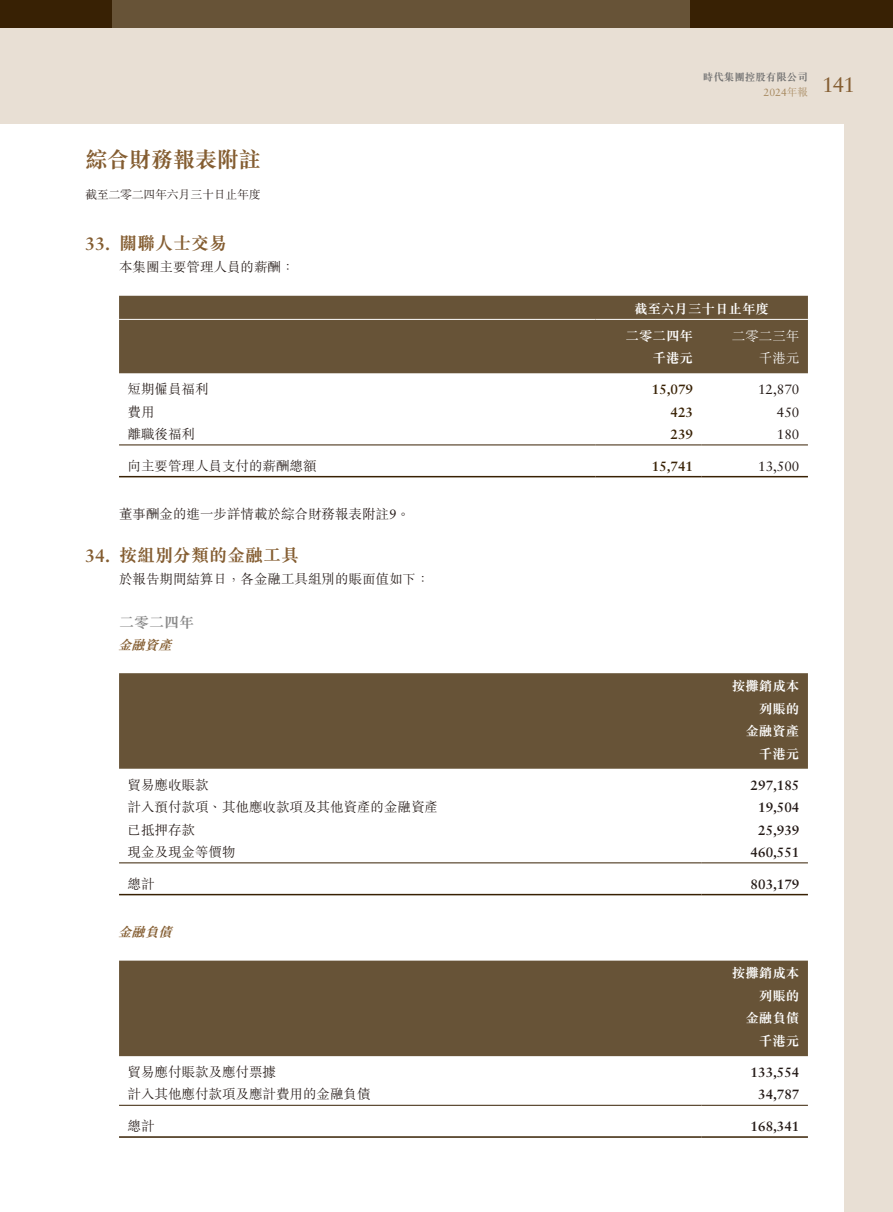
<style>
.page{position:relative;width:893px;height:1212px;background:#e8dfd4}
.page>*{position:absolute;margin:0;border:0;box-sizing:border-box;transform-origin:0 0}
.t1{font:700 22.5px "M Sung HK";letter-spacing:-.025em;color:#845d31}
.t2{font:700 18px "M Sung HK";color:#845d31}
.t3{font:700 15px "M Sung HK";color:#898989}
.t4{font:300 13.5px "M Sung HK";color:#231916}
.t5{font:700 13.5px "Sabon LT Std";color:#231916}
.t6{font:700 13.5px/22.5px "M Sung HK";color:#fff;text-align:right}
.t7{font:700 13.5px "Sabon LT Std";color:#382104}
.t8{font:13.5px "Sabon LT Std";color:#231916}
.t9{font:300 13.5px "M Sung HK";color:#fff}
.t10{font:italic 700 13.5px "M Sung HK";color:#845d31}
.t11{font:300 12px "M Sung HK";letter-spacing:-.025em;color:#231916}
.t12{font:700 10.5px "M Sung HK";color:#727272}
.t13{font:10.5px "Sabon LT Std";color:#a6885e}
.s1{font-family:"Sabon LT Std"}
.s2{font-family:"M Sung HK";font-weight:300}
.s3{font-family:"Sabon LT Std";font-weight:400}
</style>
<div class="page">
<div style="left:0;top:0;width:893px;height:28px;background:#675337"></div>
<div style="left:0;top:0;width:112px;height:28px;background:#382104"></div>
<div style="left:690px;top:0;width:203px;height:28px;background:#382104"></div>
<div style="left:0;top:124px;width:844px;height:1088px;background:#fff"></div>
<div style="left:119px;top:296px;width:689px;height:77px;background:#675337"></div>
<hr style="left:119px;top:319px;width:476px;height:1px;background:#fff">
<hr style="left:595px;top:319px;width:213px;height:1px;background:#fff">
<hr style="left:119px;top:444px;width:476px;height:1px;background:#382104">
<hr style="left:595px;top:444px;width:107px;height:1px;background:#382104">
<hr style="left:702px;top:444px;width:106px;height:1px;background:#382104">
<hr style="left:119px;top:476px;width:476px;height:1px;background:#382104">
<hr style="left:595px;top:476px;width:107px;height:1px;background:#382104">
<hr style="left:702px;top:476px;width:106px;height:1px;background:#382104">
<div style="left:119px;top:673px;width:689px;height:96px;background:#675337"></div>
<hr style="left:119px;top:862px;width:583px;height:1px;background:#382104">
<hr style="left:702px;top:862px;width:106px;height:1px;background:#382104">
<hr style="left:119px;top:894px;width:583px;height:1px;background:#382104">
<hr style="left:702px;top:894px;width:106px;height:1px;background:#382104">
<div style="left:119px;top:960px;width:689px;height:96px;background:#675337"></div>
<hr style="left:119px;top:1105px;width:583px;height:1px;background:#382104">
<hr style="left:702px;top:1105px;width:106px;height:1px;background:#382104">
<hr style="left:119px;top:1136px;width:583px;height:2px;background:#382104">
<hr style="left:702px;top:1136px;width:106px;height:2px;background:#382104">
<h1 class="t1" style="left:85px;top:144px;width:178px">綜合財務報表附註</h1>
<p class="t11" style="left:85px;top:186px;width:177px">截至二零二四年六月三十日止年度</p>
<h2 class="t2" style="left:85px;top:231px;width:144px"><span class="s1">33.</span> 關聯人士交易</h2>
<p class="t4" style="left:119px;top:258px;width:177px">本集團主要管理人員的薪酬：</p>
<p class="t12" style="left:703px;top:69px;width:106px">時代集團控股有限公司</p>
<p class="t13" style="left:764px;top:86px;width:93px">2024<span class="s2">年報</span> <sup>141</sup></p>
<p class="t6" style="left:626px;top:294px;width:145px;line-height:27px;text-align:left;text-indent:9px">截至六月三十日止年度二零二四年</p>
<p class="t9" style="left:732px;top:326px;width:69px">二零二三年</p>
<p class="t6" style="left:653px;top:346px;width:42px">千港元</p>
<p class="t9" style="left:759px;top:349px;width:42px">千港元</p>
<p class="t4" style="left:128px;top:380px;width:82px">短期僱員福利</p>
<p class="t7" style="left:652px;top:381px;width:43px">15,079</p>
<p class="t8" style="left:758px;top:381px;width:43px">12,870</p>
<p class="t4" style="left:128px;top:402px;width:28px">費用</p>
<p class="t7" style="left:671px;top:403px;width:24px">423</p>
<p class="t8" style="left:777px;top:404px;width:24px">450</p>
<p class="t4" style="left:128px;top:425px;width:69px">離職後福利</p>
<p class="t7" style="left:671px;top:426px;width:24px">239</p>
<p class="t8" style="left:777px;top:426px;width:24px">180</p>
<p class="t4" style="left:128px;top:456px;width:190px">向主要管理人員支付的薪酬總額</p>
<p class="t7" style="left:652px;top:457px;width:43px">15,741</p>
<p class="t8" style="left:758px;top:458px;width:43px">13,500</p>
<p class="t4" style="left:119px;top:505px;width:293px">董事酬金的進一步詳情載於綜合財務報表附註<span class="s3">9</span>。</p>
<h2 class="t2" style="left:85px;top:543px;width:216px"><span class="s1">34.</span> 按組別分類的金融工具</h2>
<p class="t4" style="left:119px;top:570px;width:312px">於報告期間結算日，各金融工具組別的賬面值如下：</p>
<p class="t3" style="left:119px;top:612px;width:76px">二零二四年</p>
<p class="t10" style="left:118px;top:635px;width:60px">金融資產</p>
<p class="t6" style="left:732px;top:674px;width:69px">按攤銷成本列賬的<br>金融資產千港元</p>
<p class="t4" style="left:128px;top:775px;width:82px">貿易應收賬款</p>
<p class="t5" style="left:751px;top:776px;width:50px">297,185</p>
<p class="t4" style="left:128px;top:797px;width:312px">計入預付款項、其他應收款項及其他資產的金融資產</p>
<p class="t5" style="left:758px;top:799px;width:43px">19,504</p>
<p class="t4" style="left:128px;top:820px;width:69px">已抵押存款</p>
<p class="t5" style="left:758px;top:821px;width:43px">25,939</p>
<p class="t4" style="left:128px;top:842px;width:109px">現金及現金等價物</p>
<p class="t5" style="left:751px;top:844px;width:50px">460,551</p>
<p class="t4" style="left:128px;top:874px;width:28px">總計</p>
<p class="t5" style="left:751px;top:875px;width:50px">803,179</p>
<p class="t10" style="left:118px;top:923px;width:60px">金融負債</p>
<p class="t6" style="left:732px;top:961px;width:69px">按攤銷成本列賬的<br>金融負債千港元</p>
<p class="t4" style="left:128px;top:1062px;width:150px">貿易應付賬款及應付票據</p>
<p class="t5" style="left:751px;top:1064px;width:50px">133,554</p>
<p class="t4" style="left:128px;top:1085px;width:244px">計入其他應付款項及應計費用的金融負債</p>
<p class="t5" style="left:758px;top:1086px;width:43px">34,787</p>
<p class="t4" style="left:128px;top:1116px;width:28px">總計</p>
<p class="t5" style="left:751px;top:1118px;width:50px">168,341</p>
</div>
